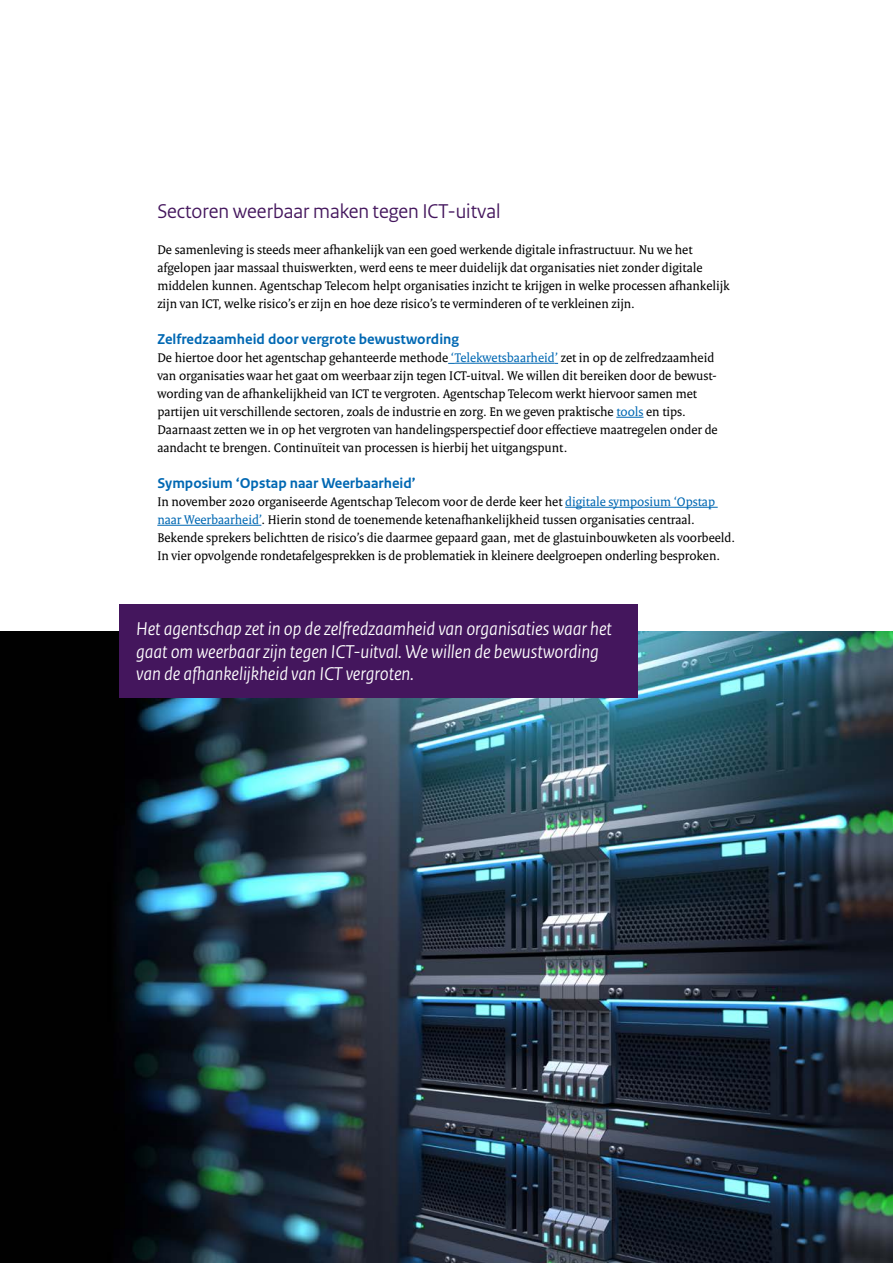
<style>
.page{position:relative;width:893px;height:1263px;background:#fff}
.page>*{position:absolute;margin:0;border:0;box-sizing:border-box;transform-origin:0 0}
.H3_Paragraafkop_Sans{font:21px "Rijksoverheid Sans Heading";color:#44165d}
.t1{font:italic 19.5px/22.5px "Rijksoverheid Sans Heading";color:#fff}
.H4_Alineakop_Sans{font:700 15px "Rijksoverheid Sans Text";color:#0068b3}
.P_Broodtekst_Serif{font:13.5px/18px "Rijksoverheid Serif";color:#000}
.s1{color:#0068b3}
</style>
<div class="page">
<img style="left:0;top:631px;width:893px;height:632px">
<hr style="left:455px;top:363px;width:100px;height:1px;background:#0068b3">
<svg style="left:616px;top:417px;width:28px;height:1px"></svg>
<hr style="left:565px;top:507px;width:153px;height:1px;background:#0068b3">
<hr style="left:157px;top:525px;width:104px;height:1px;background:#0068b3">
<div style="left:119px;top:604px;width:519px;height:93px;background:#44165d"></div>
<p class="H3_Paragraafkop_Sans" style="left:157px;top:199px;width:345px">Sectoren weerbaar maken tegen ICT-uitval</p>
<p class="P_Broodtekst_Serif" style="left:157px;top:240px;width:574px">De samenleving is steeds meer afhankelijk van een goed werkende digitale infrastructuur. Nu we het afgelopen jaar massaal thuiswerkten, werd eens te meer duidelijk dat organisaties niet zonder digitale middelen kunnen. Agentschap Telecom helpt organisaties inzicht te krijgen in welke processen afhankelijk zijn van ICT, welke risico’s er zijn en hoe deze risico’s te verminderen of te verkleinen zijn.</p>
<h3 class="H4_Alineakop_Sans" style="left:157px;top:330px;width:303px">Zelfredzaamheid door vergrote bewustwording</h3>
<p class="P_Broodtekst_Serif" style="left:157px;top:348px;width:562px">De hiertoe door het agentschap gehanteerde methode <span class="s1">‘Telekwetsbaarheid’</span> zet in op de zelfredzaamheid van organisaties waar het gaat om weerbaar zijn tegen ICT-uitval. We willen dit bereiken door de bewust&shy;wording van de afhankelijkheid van ICT te vergroten. Agentschap Telecom werkt hiervoor samen met partijen uit verschillende sectoren, zoals de industrie en zorg. En we geven praktische <span class="s1">tools</span> en tips.<br>Daarnaast zetten we in op het vergroten van handelingsperspectief door effectieve maatregelen onder de aandacht te brengen. Continuïteit van processen is hierbij het uitgangspunt.</p>
<h3 class="H4_Alineakop_Sans" style="left:157px;top:474px;width:260px">Symposium ‘Opstap naar Weerbaarheid’</h3>
<p class="P_Broodtekst_Serif" style="left:157px;top:492px;width:579px">In november 2020 organiseerde Agentschap Telecom voor de derde keer het <span class="s1">digitale symposium ‘Opstap naar Weerbaarheid’</span>. Hierin stond de toenemende ketenafhankelijkheid tussen organisaties centraal.<br>Bekende sprekers belichtten de risico’s die daarmee gepaard gaan, met de glastuinbouwketen als voorbeeld.<br>In vier opvolgende rondetafelgesprekken is de problematiek in kleinere deelgroepen onderling besproken.</p>
<h2 class="t1" style="left:136px;top:618px;width:477px">Het agentschap zet in op de zelfredzaamheid van organisaties waar het gaat om weerbaar zijn tegen ICT-uitval. We willen de bewustwording van de afhankelijkheid van ICT vergroten.</h2>
</div>
